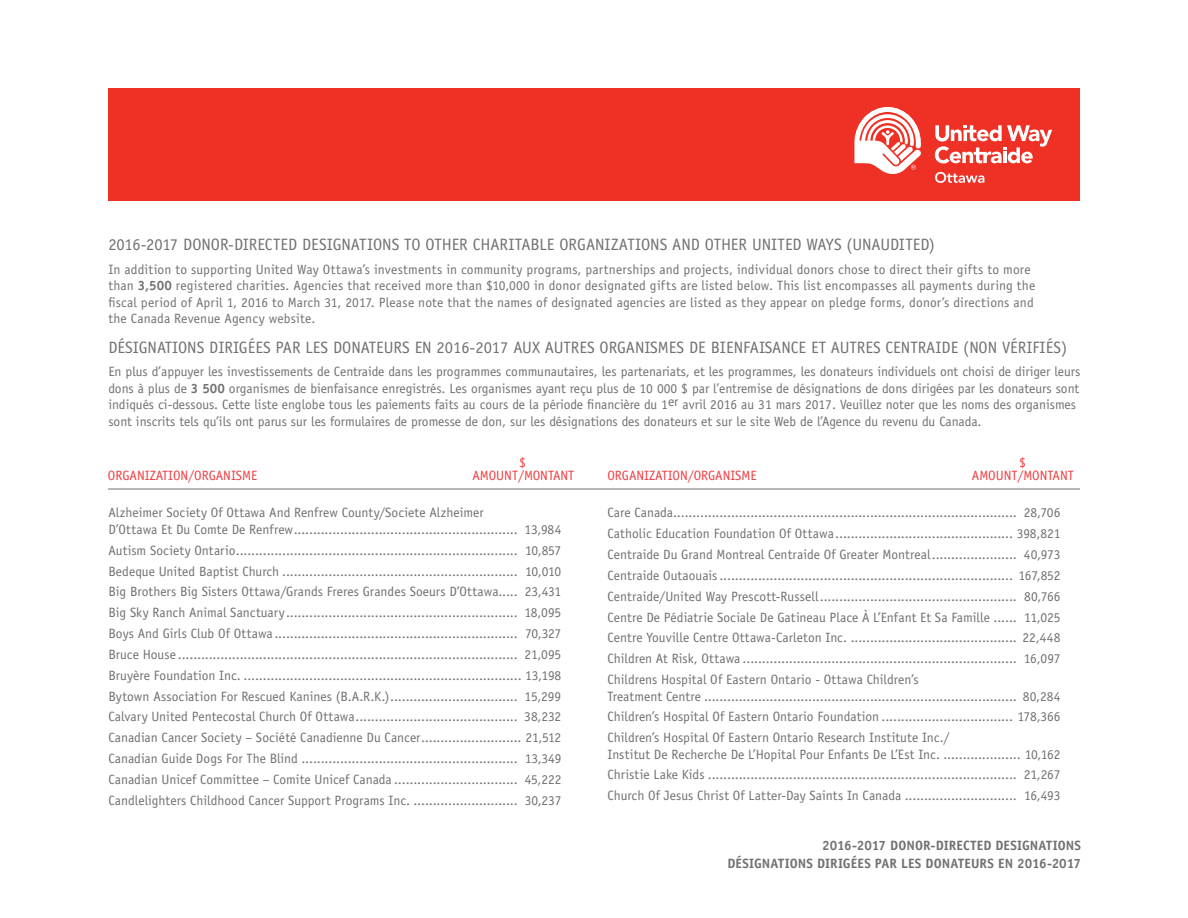
<style>
.page{position:relative;width:1188px;height:918px;background:#fff}
.page>*{position:absolute;margin:0;border:0;box-sizing:border-box;transform-origin:0 0}
.t1{font:16.5px "Officina Sans Std";color:#717073}
.t2{font:13.5px/20.9px "Officina Sans Std";color:#717073;text-align:justify}
.t3{font:700 13.5px/18px "Officina Sans Std";letter-spacing:.005em;color:#717073;text-align:right}
.t4{font:13.5px "Officina Sans Std";color:#ef3e42}
.s1{font-weight:700}
</style>
<div class="page">
<div style="left:108px;top:88px;width:972px;height:113px;background:#ee3124"></div>
<hr style="left:108px;top:489px;width:972px;height:1px;background:#717073">
<svg style="left:854px;top:107px;width:67px;height:67px"></svg>
<svg style="left:935px;top:172px;width:49px;height:11px"></svg>
<svg style="left:935px;top:125px;width:117px;height:38px"></svg>
<p class="t1" style="left:108px;top:235px;width:828px">2016-2017 DONOR-DIRECTED DESIGNATIONS TO OTHER CHARITABLE ORGANIZATIONS AND OTHER UNITED WAYS (UNAUDITED)</p>
<p class="t2" style="left:108px;top:261px;width:928px;line-height:16.5px;text-align:left">In addition to supporting United Way Ottawa’s investments in community programs, partnerships and projects, individual donors chose to direct their gifts to more than <span class="s1">3,500</span> registered charities. Agencies that received more than $10,000 in donor designated gifts are listed below. This list encompasses all payments during the fiscal period of April 1, 2016 to March 31, 2017. Please note that the names of designated agencies are listed as they appear on pledge forms, donor’s directions and the Canada Revenue Agency website.</p>
<p class="t1" style="left:108px;top:338px;width:960px">DÉSIGNATIONS DIRIGÉES PAR LES DONATEURS EN 2016-2017 AUX AUTRES ORGANISMES DE BIENFAISANCE ET AUTRES CENTRAIDE (NON VÉRIFIÉS)</p>
<p class="t2" style="left:108px;top:364px;width:974px;line-height:16.5px;text-align:left">En plus d’appuyer les investissements de Centraide dans les programmes communautaires, les partenariats, et les programmes, les donateurs individuels ont choisi de diriger leurs dons à plus de <span class="s1">3 500</span> organismes de bienfaisance enregistrés. Les organismes ayant reçu plus de 10 000 $ par l’entremise de désignations de dons dirigées par les donateurs sont indiqués ci-dessous. Cette liste englobe tous les paiements faits au cours de la période financière du 1er avril 2016 au 31 mars 2017. Veuillez noter que les noms des organismes sont inscrits tels qu’ils ont parus sur les formulaires de promesse de don, sur les désignations des donateurs et sur le site Web de l’Agence du revenu du Canada.</p>
<p class="t4" style="left:519px;top:454px;width:8px">$</p>
<p class="t4" style="left:1019px;top:454px;width:8px">$</p>
<p class="t4" style="left:108px;top:467px;width:151px">ORGANIZATION/ORGANISME</p>
<p class="t4" style="left:472px;top:467px;width:103px">AMOUNT/MONTANT</p>
<p class="t4" style="left:607px;top:467px;width:151px">ORGANIZATION/ORGANISME</p>
<p class="t4" style="left:972px;top:467px;width:103px">AMOUNT/MONTANT</p>
<p class="t2" style="left:108px;top:505px;width:455px;line-height:16.5px">Alzheimer Society Of Ottawa And Renfrew County/Societe Alzheimer<br>D’Ottawa Et Du Comte De Renfrew.......................................................... 13,984</p>
<p class="t2" style="left:108px;top:540px;width:455px">Autism Society Ontario......................................................................... 10,857<br>Bedeque United Baptist Church ............................................................. 10,010<br>Big Brothers Big Sisters Ottawa/Grands Freres Grandes Soeurs D’Ottawa..... 23,431<br>Big Sky Ranch Animal Sanctuary............................................................ 18,095<br>Boys And Girls Club Of Ottawa............................................................... 70,327<br>Bruce House ........................................................................................ 21,095<br>Bruyère Foundation Inc. ........................................................................ 13,198<br>Bytown Association For Rescued Kanines (B.A.R.K.)................................. 15,299<br>Calvary United Pentecostal Church Of Ottawa.......................................... 38,232<br>Canadian Cancer Society – Société Canadienne Du Cancer.......................... 21,512<br>Canadian Guide Dogs For The Blind ........................................................ 13,349<br>Canadian Unicef Committee – Comite Unicef Canada ................................ 45,222<br>Candlelighters Childhood Cancer Support Programs Inc. ........................... 30,237</p>
<p class="t2" style="left:607px;top:503px;width:455px">Care Canada......................................................................................... 28,706<br>Catholic Education Foundation Of Ottawa.............................................. 398,821<br>Centraide Du Grand Montreal Centraide Of Greater Montreal...................... 40,973<br>Centraide Outaouais............................................................................ 167,852<br>Centraide/United Way Prescott-Russell................................................... 80,766<br>Centre De Pédiatrie Sociale De Gatineau Place À L’Enfant Et Sa Famille ...... 11,025<br>Centre Youville Centre Ottawa-Carleton Inc. ........................................... 22,448<br>Children At Risk, Ottawa ....................................................................... 16,097<br>Childrens Hospital Of Eastern Ontario - Ottawa Children’s</p>
<p class="t2" style="left:607px;top:686px;width:455px">Treatment Centre ................................................................................. 80,284<br>Children’s Hospital Of Eastern Ontario Foundation .................................. 178,366<br>Children’s Hospital Of Eastern Ontario Research Institute Inc./</p>
<p class="t2" style="left:607px;top:744px;width:454px">Institut De Recherche De L’Hopital Pour Enfants De L’Est Inc. .................... 10,162<br>Christie Lake Kids ................................................................................ 21,267<br>Church Of Jesus Christ Of Latter-Day Saints In Canada ............................. 16,493</p>
<p class="t3" style="left:727px;top:836px;width:355px">2016-2017 DONOR-DIRECTED DESIGNATIONS<br>DÉSIGNATIONS DIRIGÉES PAR LES DONATEURS EN 2016-2017</p>
</div>
